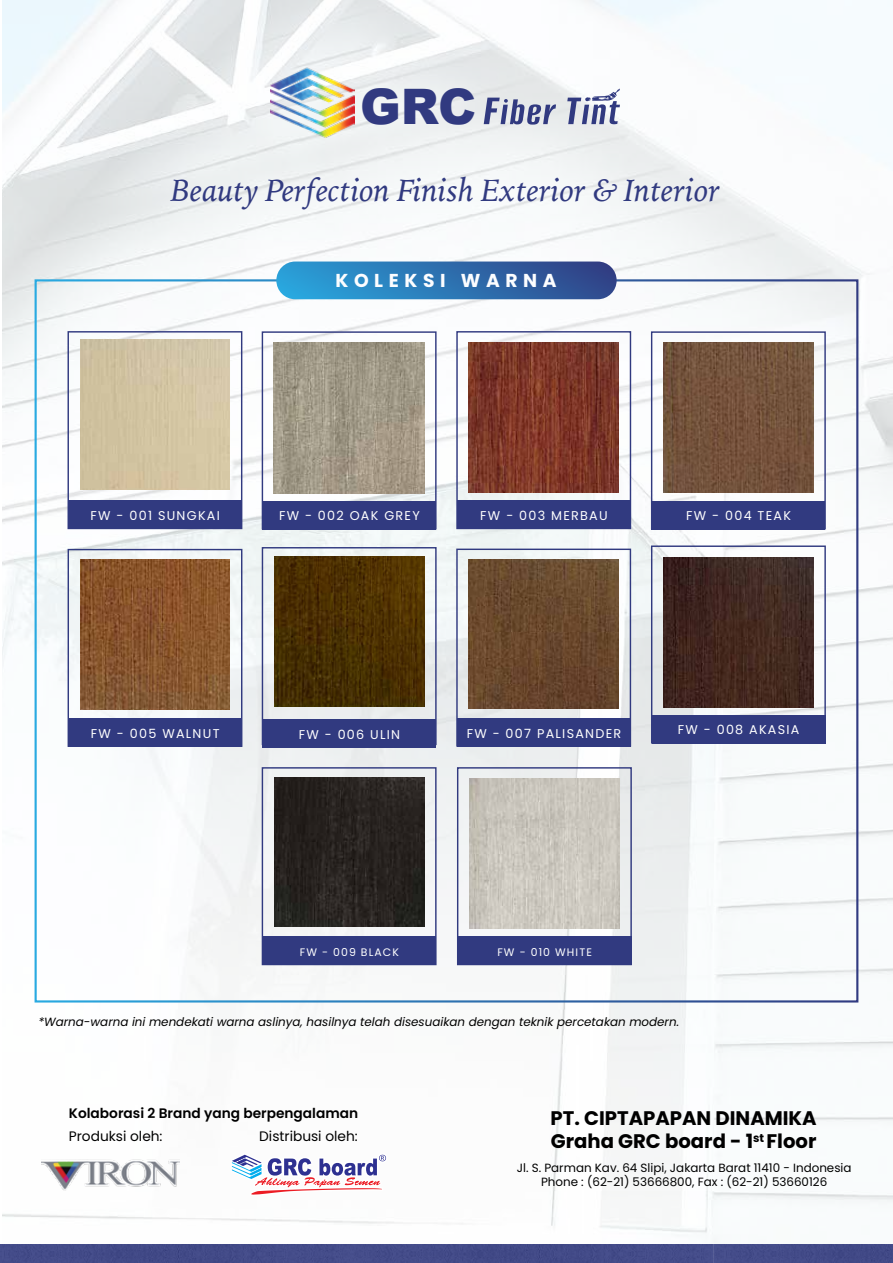
<style>
.page{position:relative;width:893px;height:1263px;background:#fff}
.page>*{position:absolute;margin:0;border:0;box-sizing:border-box;transform-origin:0 0}
.t1{font:900 48.9px "Arial";color:#313a80}
.t2{font:italic 31.95px "Iowan Old Style";color:#313a80}
.t3{font:700 19.65px/23.5px "Poppins";color:#000}
.t4{font:700 18.75px "Poppins";letter-spacing:.3em;color:#fcfdff}
.t5{font:600 13.8px "Poppins";color:#000}
.t6{font:13.8px "Poppins";color:#000}
.t7{font:12.75px "Poppins";letter-spacing:.1em;color:#fff}
.t8{font:11.85px/14.2px "Poppins";color:#000;text-align:center}
.t9{font:italic 11.85px "Poppins";color:#000}
.t10{font:10.95px "Poppins";letter-spacing:.1em;color:#fff}
</style>
<div class="page">
<img style="left:2px;top:0;width:891px;height:1243px">
<img style="left:41px;top:1152px;width:139px;height:40px">
<svg style="left:225px;top:1151px;width:165px;height:50px"></svg>
<img style="left:270px;top:60px;width:85px;height:85px">
<svg style="left:484px;top:98px;width:72px;height:27px"></svg>
<svg style="left:567px;top:89px;width:53px;height:35px"></svg>
<div style="left:0;top:1244px;width:893px;height:19px;background:#434b88"></div>
<div style="left:276px;top:261px;width:341px;height:38px;background:linear-gradient(to right,#2aa5dc,#314186);border-radius:19px"></div>
<div style="left:262px;top:547px;width:175px;height:198px;border:1px solid #313a80"></div>
<div style="left:263px;top:720px;width:173px;height:28px;background:#313a80"></div>
<img style="left:274px;top:557px;width:150px;height:150px">
<div style="left:651px;top:545px;width:175px;height:198px;border:1px solid #313a80"></div>
<div style="left:652px;top:715px;width:173px;height:28px;background:#313a80"></div>
<img style="left:663px;top:557px;width:150px;height:150px">
<div style="left:68px;top:549px;width:174px;height:198px;border:1px solid #313a80"></div>
<div style="left:68px;top:719px;width:174px;height:28px;background:#313a80"></div>
<img style="left:80px;top:559px;width:150px;height:150px">
<div style="left:651px;top:331px;width:175px;height:198px;border:1px solid #313a80"></div>
<div style="left:652px;top:501px;width:173px;height:28px;background:#313a80"></div>
<img style="left:663px;top:342px;width:150px;height:150px">
<div style="left:456px;top:331px;width:175px;height:198px;border:1px solid #313a80"></div>
<div style="left:457px;top:501px;width:174px;height:28px;background:#313a80"></div>
<img style="left:469px;top:342px;width:150px;height:150px">
<div style="left:457px;top:767px;width:175px;height:198px;border:1px solid #313a80"></div>
<div style="left:458px;top:937px;width:173px;height:28px;background:#313a80"></div>
<img style="left:469px;top:778px;width:150px;height:150px">
<div style="left:262px;top:767px;width:175px;height:198px;border:1px solid #313a80"></div>
<div style="left:262px;top:937px;width:174px;height:28px;background:#313a80"></div>
<img style="left:274px;top:777px;width:150px;height:150px">
<div style="left:262px;top:331px;width:175px;height:198px;border:1px solid #313a80"></div>
<div style="left:262px;top:501px;width:174px;height:28px;background:#313a80"></div>
<img style="left:274px;top:343px;width:150px;height:150px">
<div style="left:68px;top:331px;width:174px;height:198px;border:1px solid #313a80"></div>
<div style="left:68px;top:501px;width:174px;height:28px;background:#313a80"></div>
<img style="left:80px;top:339px;width:150px;height:150px">
<div style="left:456px;top:549px;width:175px;height:198px;border:1px solid #313a80"></div>
<div style="left:457px;top:718px;width:173px;height:28px;background:#313a80"></div>
<img style="left:469px;top:559px;width:150px;height:150px">
<h1 class="t1" style="left:360px;top:71px;width:118px">GRC</h1>
<h2 class="t2" style="left:171px;top:162px;width:551px">Beauty Perfection Finish Exterior &amp; Interior</h2>
<h3 class="t4" style="left:335px;top:270px;width:223px">KOLEKSI WARNA</h3>
<p class="t7" style="left:91px;top:508px;width:131px">FW - 001 SUNGKAI</p>
<p class="t7" style="left:279px;top:508px;width:142px">FW - 002 OAK GREY</p>
<p class="t7" style="left:480px;top:508px;width:129px">FW - 003 MERBAU</p>
<p class="t7" style="left:686px;top:508px;width:106px">FW - 004 TEAK</p>
<p class="t7" style="left:91px;top:726px;width:130px">FW - 005 WALNUT</p>
<p class="t7" style="left:678px;top:722px;width:123px">FW - 008 AKASIA</p>
<p class="t7" style="left:467px;top:726px;width:156px">FW - 007 PALISANDER</p>
<p class="t7" style="left:299px;top:727px;width:103px">FW - 006 ULIN</p>
<p class="t10" style="left:300px;top:946px;width:101px">FW - 009 BLACK</p>
<p class="t10" style="left:497px;top:946px;width:96px">FW - 010 WHITE</p>
<p class="t9" style="left:38px;top:1015px;width:642px">*Warna-warna ini mendekati warna aslinya, hasilnya telah disesuaikan dengan teknik percetakan modern.</p>
<p class="t5" style="left:69px;top:1105px;width:291px">Kolaborasi 2 Brand yang berpengalaman</p>
<h3 class="t3" style="left:550px;top:1106px;width:268px">PT. CIPTAPAPAN DINAMIKA<br>Graha GRC board - 1<sup>st</sup> Floor</h3>
<p class="t8" style="left:517px;top:1161px;width:336px">Jl. S. Parman Kav. 64 Slipi, Jakarta Barat 11410 - Indonesia<br>Phone : (62-21) 53666800, Fax : (62-21) 53660126</p>
<p class="t6" style="left:69px;top:1128px;width:95px">Produksi oleh:</p>
<p class="t6" style="left:259px;top:1128px;width:100px">Distribusi oleh:</p>
</div>
